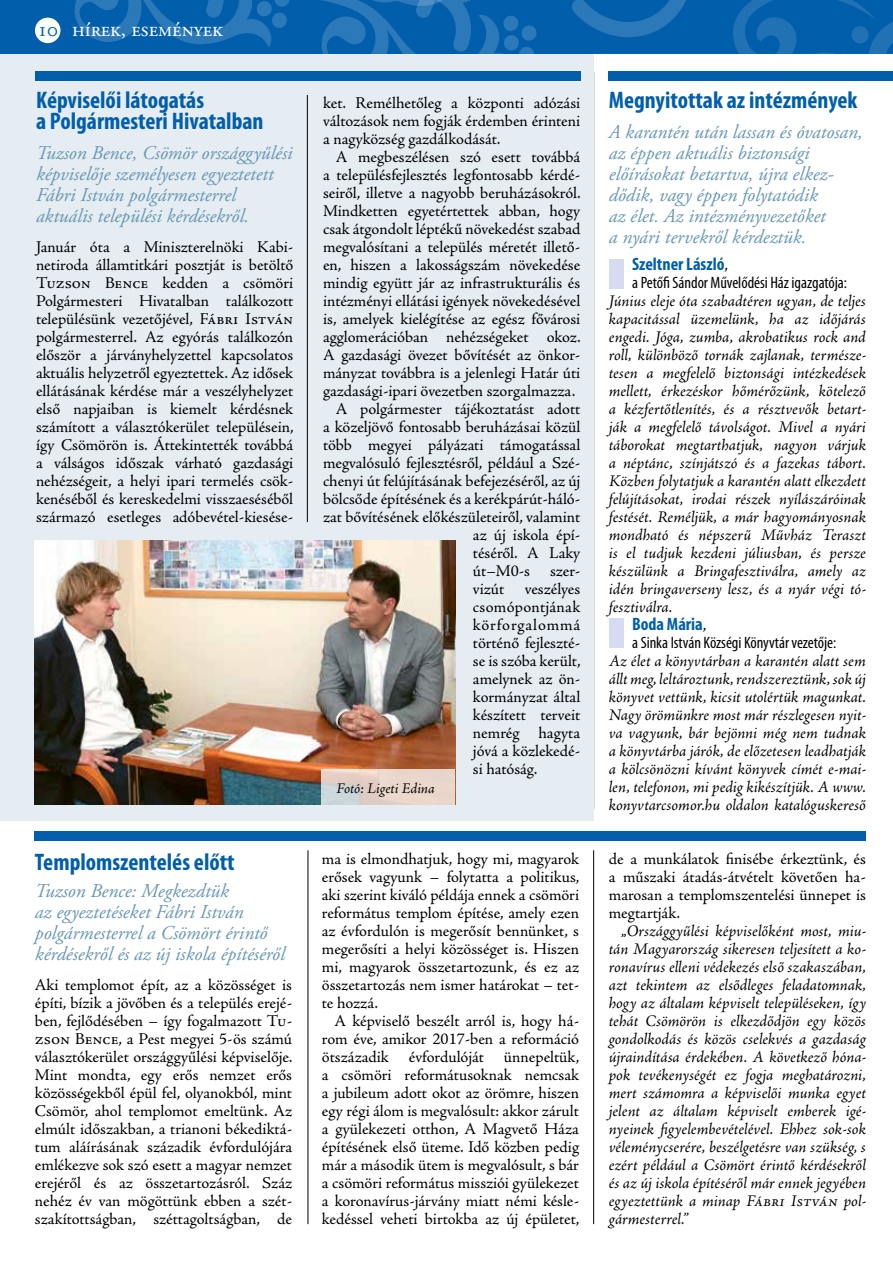
<style>
.page{position:relative;width:893px;height:1263px;background:#fff}
.page>*{position:absolute;margin:0;border:0;box-sizing:border-box;transform-origin:0 0}
.t1{font:700 condensed 24px/21px "Myriad Pro";color:#005eab}
.t2{font:21px "Adobe Garamond Pro";color:#fff}
.t3{font:21px "Adobe Garamond Pro";color:#005eab}
.t4{font:italic 19.5px/21px "Adobe Garamond Pro";color:#6697b4}
.t5{font:700 condensed 18px "Myriad Pro";letter-spacing:-.005em;color:#005eab}
.t6{font:16.5px/18px "Adobe Jenson Pro";color:#000;text-align:justify}
.t7{font:italic 16.5px/18px "Adobe Jenson Pro";color:#000;text-align:justify}
.t8{font:condensed 16.5px "Myriad Pro";letter-spacing:-.005em;color:#000}
.t9{font:italic 15px "Adobe Jenson Pro";color:#000}
.s1{font-family:"Adobe Jenson Pro";font-weight:400;font-stretch:normal;font-size:16.5px;color:#000}
</style>
<div class="page">
<hr style="left:308px;top:72px;width:1px;height:1152px;background:#000">
<hr style="left:593px;top:72px;width:1px;height:1152px;background:#000">
<div style="left:0;top:0;width:893px;height:54px;background:#005eab"></div>
<svg style="left:572px;top:0;width:114px;height:37px"></svg>
<svg style="left:35px;top:0;width:502px;height:54px"></svg>
<svg style="left:733px;top:0;width:160px;height:54px"></svg>
<div style="left:35px;top:18px;width:25px;height:25px;background:#fff;border-radius:50%"></div>
<div style="left:588px;top:809px;width:12px;height:41px;background:#fff"></div>
<div style="left:302px;top:809px;width:12px;height:41px;background:#fff"></div>
<div style="left:0;top:54px;width:594px;height:767px;background:#e5ecf2"></div>
<div style="left:35px;top:71px;width:545px;height:10px;background:#005eab"></div>
<div style="left:35px;top:831px;width:831px;height:9px;background:#005eab"></div>
<div style="left:609px;top:71px;width:284px;height:10px;background:#005eab"></div>
<img style="left:35px;top:540px;width:420px;height:264px">
<svg style="left:322px;top:769px;width:133px;height:35px;background:#e4d4cc"></svg>
<hr style="left:307px;top:95px;width:1px;height:427px;background:#000">
<div style="left:609px;top:259px;width:15px;height:29px;background:#d5dcf1"></div>
<div style="left:609px;top:618px;width:15px;height:29px;background:#d5dcf1"></div>
<p class="t3" style="left:39px;top:17px;width:20px">10</p>
<p class="t2" style="left:72px;top:17px;width:152px">hírek, események</p>
<h1 class="t1" style="left:36px;top:89px;width:229px">Képviselői látogatás<br>a Polgármesteri Hivatalban</h1>
<p class="t4" style="left:36px;top:142px;width:258px">Tuzson Bence, Csömör országgyűlési képviselője személyesen egyeztetett Fábri István polgármesterrel aktuális települési kérdésekről.</p>
<p class="t6" style="left:36px;top:238px;width:259px">Január óta a Miniszterelnöki Kabi&shy;netiroda államtitkári posztját is betöltő Tuzson Bence kedden a csömöri Polgármesteri Hivatalban találkozott településünk vezetőjével, Fábri István polgármesterrel. Az egyórás találkozón először a járványhelyzettel kapcsolatos aktuális helyzetről egyeztettek. Az idősek ellátásának kérdése már a veszélyhelyzet első napjaiban is kiemelt kérdésnek számított a választókerület településein, így Csömörön is. Áttekintették továbbá a válságos időszak várható gazdasági nehézségeit, a helyi ipari termelés csök&shy;kenéséből és kereskedelmi visszaeséséből származó esetleges adóbevétel-kiesése-</p>
<h1 class="t1" style="left:35px;top:852px;width:201px">Templomszentelés előtt</h1>
<p class="t4" style="left:35px;top:881px;width:252px">Tuzson Bence: Megkezdtük<br>az egyeztetéseket Fábri István polgármesterrel a Csömört érintő kérdésekről és az új iskola építéséről</p>
<p class="t6" style="left:35px;top:976px;width:259px">Aki templomot épít, az a közösséget is építi, bízik a jövőben és a település erejé&shy;ben, fejlődésében – így fogalmazott Tu&shy;zson Bence, a Pest megyei 5-ös számú választókerület országgyűlési képviselője.<br>Mint mondta, egy erős nemzet erős közösségekből épül fel, olyanokból, mint Csömör, ahol templomot emeltünk. Az elmúlt időszakban, a trianoni békediktá&shy;tum aláírásának századik évfordulójára emlékezve sok szó esett a magyar nemzet erejéről és az összetartozásról. Száz nehéz év van mögöttünk ebben a szét&shy;szakítottságban, széttagoltságban, de</p>
<p class="t6" style="left:323px;top:94px;width:259px">ket. Remélhetőleg a központi adózási változások nem fogják érdemben érinteni a nagyközség gazdálkodását.</p>
<p class="t6" style="left:336px;top:148px;width:246px">A megbeszélésen szó esett továbbá</p>
<p class="t6" style="left:323px;top:166px;width:259px">a településfejlesztés legfontosabb kérdé-</p>
<p class="t6" style="left:323px;top:184px;width:259px">seiről, illetve a nagyobb beruházásokról.</p>
<p class="t6" style="left:323px;top:202px;width:259px">Mindketten egyetértettek abban, hogy</p>
<p class="t6" style="left:323px;top:220px;width:259px">csak átgondolt léptékű növekedést szabad</p>
<p class="t6" style="left:323px;top:238px;width:259px">megvalósítani a település méretét illető-</p>
<p class="t6" style="left:323px;top:256px;width:259px">en, hiszen a lakosságszám növekedése</p>
<p class="t6" style="left:323px;top:274px;width:259px">mindig együtt jár az infrastrukturális és</p>
<p class="t6" style="left:323px;top:292px;width:259px">intézményi ellátási igények növekedésével</p>
<p class="t6" style="left:323px;top:310px;width:259px">is, amelyek kielégítése az egész fővárosi</p>
<p class="t6" style="left:323px;top:328px;width:259px">agglomerációban nehézségeket okoz.</p>
<p class="t6" style="left:323px;top:346px;width:259px">A gazdasági övezet bővítését az önkor-</p>
<p class="t6" style="left:323px;top:364px;width:259px">mányzat továbbra is a jelenlegi Határ úti</p>
<p class="t6" style="left:323px;top:382px;width:254px">gazdasági-ipari övezetben szorgalmazza.</p>
<p class="t6" style="left:336px;top:400px;width:246px">A polgármester tájékoztatást adott</p>
<p class="t6" style="left:323px;top:418px;width:259px">a közeljövő fontosabb beruházásai közül</p>
<p class="t6" style="left:323px;top:436px;width:259px">több megyei pályázati támogatással</p>
<p class="t6" style="left:323px;top:454px;width:259px">megvalósuló fejlesztésről, például a Szé-</p>
<p class="t6" style="left:323px;top:472px;width:259px">chenyi út felújításának befejezéséről, az új</p>
<p class="t6" style="left:323px;top:490px;width:259px">bölcsőde építésének és a kerékpárút-háló-</p>
<p class="t6" style="left:323px;top:508px;width:259px">zat bővítésének előkészületeiről, valamint</p>
<p class="t6" style="left:473px;top:526px;width:109px">az új iskola épí-</p>
<p class="t6" style="left:473px;top:544px;width:109px">téséről. A Laky</p>
<p class="t6" style="left:473px;top:562px;width:109px">út–M0-s szer-</p>
<p class="t6" style="left:473px;top:580px;width:109px">vizút veszélyes</p>
<p class="t6" style="left:473px;top:598px;width:109px">csomópontjának</p>
<p class="t6" style="left:473px;top:616px;width:109px">körforgalommá</p>
<p class="t6" style="left:473px;top:634px;width:109px">történő fejleszté-</p>
<p class="t6" style="left:473px;top:652px;width:109px">se is szóba került,</p>
<p class="t6" style="left:473px;top:670px;width:109px">amelynek az ön-</p>
<p class="t6" style="left:473px;top:688px;width:109px">kormányzat által</p>
<p class="t6" style="left:473px;top:706px;width:109px">készített terveit</p>
<p class="t6" style="left:473px;top:724px;width:109px">nemrég hagyta</p>
<p class="t6" style="left:473px;top:742px;width:109px">jóvá a közlekedé-</p>
<p class="t6" style="left:473px;top:760px;width:66px">si hatóság.</p>
<p class="t9" style="left:337px;top:780px;width:100px">Fotó: Ligeti Edina</p>
<p class="t6" style="left:322px;top:850px;width:259px">ma is elmondhatjuk, hogy mi, magyarok erősek vagyunk – folytatta a politikus, aki szerint kiváló példája ennek a csömöri református templom építése, amely ezen az évfordulón is megerősít bennünket, s megerősíti a helyi közösséget is. Hiszen mi, magyarok összetartozunk, és ez az összetartozás nem ismer határokat – tet&shy;te hozzá.</p>
<p class="t6" style="left:322px;top:1012px;width:259px;text-indent:13px">A képviselő beszélt arról is, hogy há&shy;rom éve, amikor 2017-ben a reformáció ötszázadik évfordulóját ünnepeltük, a csömöri reformátusoknak nemcsak a jubileum adott okot az örömre, hiszen egy régi álom is megvalósult: akkor zárult a gyülekezeti otthon, A Magvető Háza építésének első üteme. Idő közben pedig már a második ütem is megvalósult, s bár a csömöri református missziói gyülekezet a koronavírus-járvány miatt némi késle&shy;kedéssel veheti birtokba az új épületet,</p>
<h1 class="t1" style="left:609px;top:89px;width:250px">Megnyitottak az intézmények</h1>
<p class="t4" style="left:609px;top:121px;width:255px">A karantén után lassan és óvatosan, az éppen aktuális biztonsági előírásokat betartva, újra elkez&shy;dődik, vagy éppen folytatódik<br>az élet. Az intézményvezetőket<br>a nyári tervekről kérdeztük.</p>
<p class="t5" style="left:632px;top:254px;width:97px">Szeltner László<span class="s1">,</span></p>
<p class="t8" style="left:632px;top:274px;width:216px">a Petőfi Sándor Művelődési Ház igazgatója:</p>
<p class="t7" style="left:609px;top:293px;width:259px">Június eleje óta szabadtéren ugyan, de teljes kapacitással üzemelünk, ha az időjárás engedi. Jóga, zumba, akrobatikus rock and roll, különböző tornák zajlanak, természe&shy;tesen a megfelelő biztonsági intézkedések mellett, érkezéskor hőmérőzünk, kötelező a kézfertőtlenítés, és a résztvevők betart&shy;ják a megfelelő távolságot. Mivel a nyári táborokat megtarthatjuk, nagyon várjuk a néptánc, színjátszó és a fazekas tábort.<br>Közben folytatjuk a karantén alatt elkezdett felújításokat, irodai részek nyílászáróinak festését. Reméljük, a már hagyományosnak mondható és népszerű Művház Teraszt is el tudjuk kezdeni júliusban, és persze készülünk a Bringafesztiválra, amely az idén bringaverseny lesz, és a nyár végi tó&shy;fesztiválra.</p>
<p class="t5" style="left:632px;top:614px;width:76px">Boda Mária<span class="s1">,</span></p>
<p class="t8" style="left:632px;top:634px;width:205px">a Sinka István Községi Könyvtár vezetője:</p>
<p class="t7" style="left:609px;top:653px;width:259px">Az élet a könyvtárban a karantén alatt sem állt meg, leltároztunk, rendszereztünk, sok új könyvet vettünk, kicsit utolértük magunkat.<br>Nagy örömünkre most már részlegesen nyit&shy;va vagyunk, bár bejönni még nem tudnak a könyvtárba járók, de előzetesen leadhatják a kölcsönözni kívánt könyvek címét e-mai&shy;len, telefonon, mi pedig kikészítjük. A www. konyvtarcsomor.hu oldalon katalóguskereső</p>
<p class="t6" style="left:609px;top:850px;width:259px">de a munkálatok finisébe érkeztünk, és a műszaki átadás-átvételt követően ha&shy;marosan a templomszentelési ünnepet is megtartják.</p>
<p class="t7" style="left:609px;top:923px;width:259px;text-indent:13px">„Országgyűlési képviselőként most, miu&shy;tán Magyarország sikeresen teljesített a ko&shy;ronavírus elleni védekezés első szakaszában, azt tekintem az elsődleges feladatomnak, hogy az általam képviselt településeken, így tehát Csömörön is elkezdődjön egy közös gondolkodás és közös cselekvés a gazdaság újraindítása érdekében. A következő hóna&shy;pok tevékenységét ez fogja meghatározni, mert számomra a képviselői munka egyet jelent az általam képviselt emberek igé&shy;nyeinek figyelembevételével. Ehhez sok-sok véleménycserére, beszélgetésre van szükség, s ezért például a Csömört érintő kérdésekről és az új iskola építéséről már ennek jegyében egyeztettünk a minap Fábri István pol&shy;gármesterrel.”</p>
</div>
